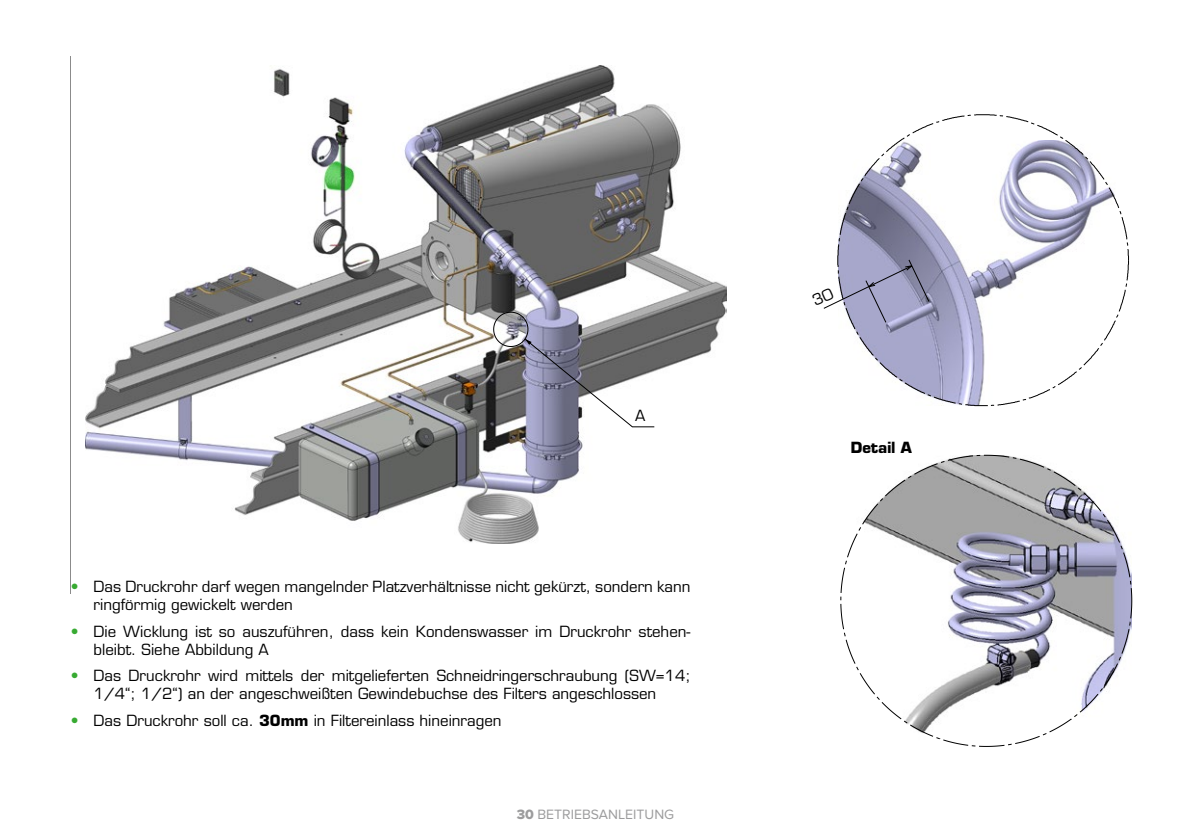
<style>
.page{position:relative;width:1191px;height:840px;background:#fff}
.page>*{position:absolute;margin:0;border:0;box-sizing:border-box;transform-origin:0 0}
.t1{font:15px/18px "Eurostile LT Std";color:#000}
.t2{font:700 15px "Eurostile LT Std";color:#000}
.t3{font:14px "Proxima Nova";color:#9c9c9d}
.s1{color:#37aa32}
.s2{font-weight:700}
.s3{font-family:"Proxima Nova Extrabld"}
</style>
<div class="page">
<img style="left:85px;top:66px;width:641px;height:477px">
<hr style="left:71px;top:57px;width:1px;height:535px;background:#000">
<svg style="left:493px;top:311px;width:162px;height:116px"></svg>
<svg style="left:840px;top:454px;width:292px;height:292px"></svg>
<svg style="left:823px;top:114px;width:305px;height:292px"></svg>
<p class="t1" style="left:635px;top:406px;width:12px">A</p>
<p class="t1" style="left:94px;top:577px;width:598px;text-indent:-23px"><span class="s1">•</span> Das Druckrohr darf wegen mangelnder Platzverhältnisse nicht gekürzt, sondern kann ringförmig gewickelt werden</p>
<p class="t1" style="left:94px;top:622px;width:598px;text-indent:-23px"><span class="s1">•</span> Die Wicklung ist so auszuführen, dass kein Kondenswasser im Druckrohr stehen&shy;bleibt. Siehe Abbildung A</p>
<p class="t1" style="left:94px;top:666px;width:598px;text-indent:-23px"><span class="s1">•</span> Das Druckrohr wird mittels der mitgelieferten Schneidringerschraubung (SW=14;<br>1/4“; 1/2“) an der angeschweißten Gewindebuchse des Filters angeschlossen</p>
<p class="t1" style="left:71px;top:711px;width:432px"><span class="s1">•</span> Das Druckrohr soll ca. <span class="s2">30mm</span> in Filtereinlass hineinragen</p>
<p class="t3" style="left:517px;top:805px;width:39px"><span class="s3">30</span> BETRIEBSANLEITUNG</p>
<p class="t2" style="left:850px;top:437px;width:63px">Detail A</p>
</div>
